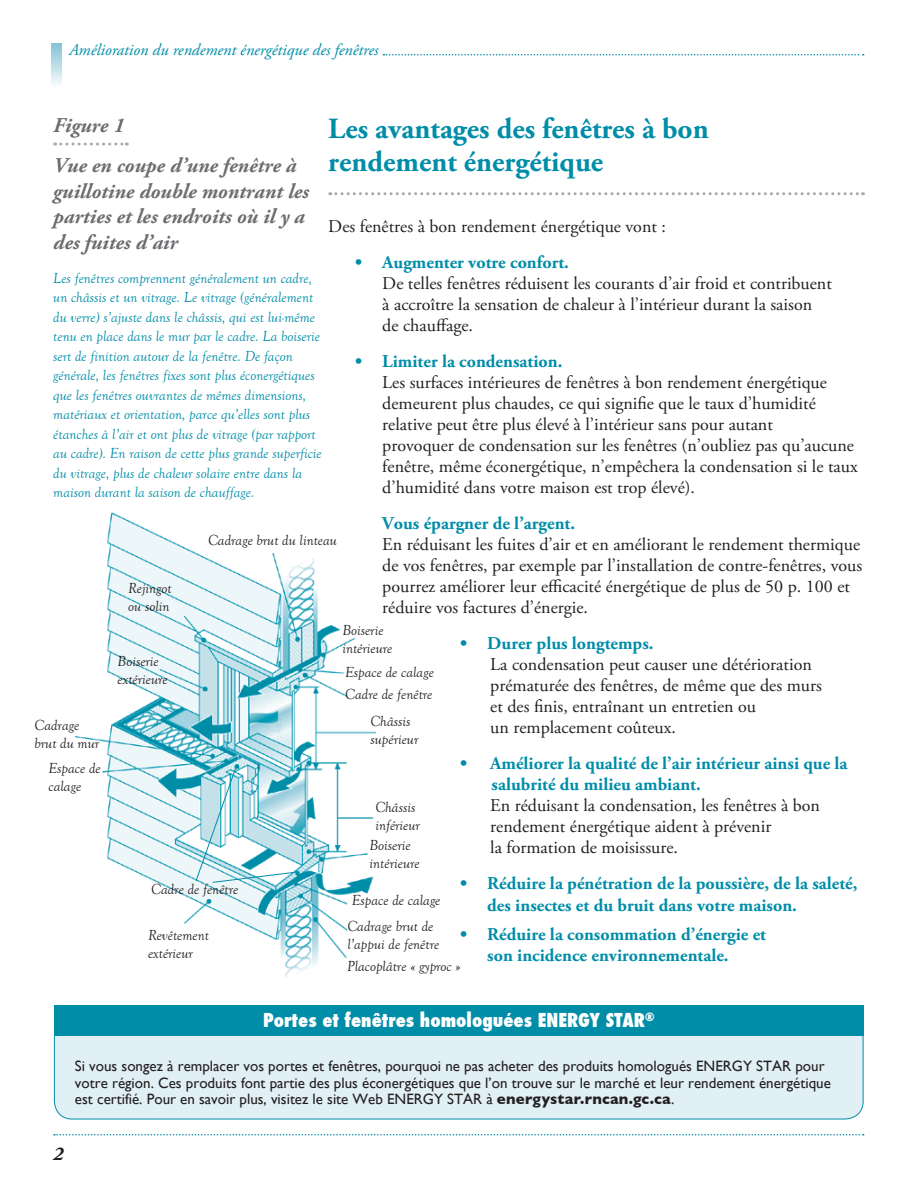
<style>
.page{position:relative;width:918px;height:1188px;background:#fff}
.page>*{position:absolute;margin:0;border:0;box-sizing:border-box;transform-origin:0 0}
.t1{font:700 29.25px/33px "Adobe Garamond Pro";color:#008da8}
.Figure_Caption{font:italic 700 21px/25.5px "Adobe Garamond Pro";color:#6c6d70}
.t2{font:italic 700 19.5px "Adobe Garamond Pro";color:#231f20}
.t3{font:800 condensed 18.75px "Futura";color:#fff}
.t4{font:18px/21px "Adobe Garamond Pro";color:#231f20}
.t5{font:700 18px/21.6px "Adobe Garamond Pro";color:#008da8}
.t6{font:italic 16.5px "Adobe Garamond Pro";color:#008da8}
.Figure_Caption-2{font:italic 15px/19.5px "Goudy Old Style T";color:#008da8}
.t7{font:15px/16.5px "Gill Sans";color:#231f20}
.t8{font:italic 15px/18px "Goudy Old Style T";color:#231f20}
.s1{font-weight:700;color:#008da8}
.s2{font-weight:700}
</style>
<div class="page">
<svg style="left:54px;top:1134px;width:810px;height:2px"></svg>
<svg style="left:383px;top:54px;width:481px;height:2px"></svg>
<svg style="left:51px;top:43px;width:10px;height:42px"></svg>
<div style="left:54px;top:1020px;width:809px;height:99px;background:#e1f0f5;border-radius:18px"></div>
<div style="left:54px;top:1020px;width:810px;height:99px;border:1px solid #008da8;border-radius:18px"></div>
<div style="left:54px;top:1005px;width:810px;height:31px;background:#008da8"></div>
<svg style="left:330px;top:192px;width:533px;height:3px"></svg>
<svg style="left:55px;top:143px;width:72px;height:3px"></svg>
<img style="left:75px;top:512px;width:300px;height:465px">
<svg style="left:195px;top:765px;width:103px;height:118px"></svg>
<p class="t6" style="left:69px;top:40px;width:311px">Amélioration du rendement énergétique des fenêtres</p>
<h2 class="t1" style="left:328px;top:113px;width:382px">Les avantages des fenêtres à bon rendement énergétique</h2>
<p class="Figure_Caption" style="left:53px;top:105px;width:245px;line-height:40.5px">Figure 1<br>Vue en coupe d’une fenêtre à</p>
<p class="Figure_Caption" style="left:53px;top:179px;width:257px">guillotine double montrant les parties et les endroits où il y a des fuites d’air</p>
<p class="Figure_Caption-2" style="left:53px;top:268px;width:270px">Les fenêtres comprennent généralement un cadre, un châssis et un vitrage. Le vitrage (généralement du verre) s’ajuste dans le châssis, qui est lui-même tenu en place dans le mur par le cadre. La boiserie sert de finition autour de la fenêtre. De façon générale, les fenêtres fixes sont plus éconergétiques que les fenêtres ouvrantes de mêmes dimensions, matériaux et orientation, parce qu’elles sont plus étanches à l’air et ont plus de vitrage (par rapport au cadre). En raison de cette plus grande superficie du vitrage, plus de chaleur solaire entre dans la maison durant la saison de chauffage.</p>
<p class="t4" style="left:328px;top:217px;width:339px">Des fenêtres à bon rendement énergétique vont :</p>
<p class="t4" style="left:382px;top:253px;width:451px;text-indent:-27px"><span class="s1">• Augmenter votre confort.<br></span>De telles fenêtres réduisent les courants d’air froid et contribuent à accroître la sensation de chaleur à l’intérieur durant la saison de chauffage.</p>
<p class="t4" style="left:382px;top:352px;width:477px;text-indent:-27px"><span class="s1">• Limiter la condensation.<br></span>Les surfaces intérieures de fenêtres à bon rendement énergétique demeurent plus chaudes, ce qui signifie que le taux d’humidité relative peut être plus élevé à l’intérieur sans pour autant<br>provoquer de condensation sur les fenêtres (n’oubliez pas qu’aucune fenêtre, même éconergétique, n’empêchera la condensation si le taux d’humidité dans votre maison est trop élevé).</p>
<p class="t4" style="left:382px;top:513px;width:482px;text-indent:-27px"><span class="s1">• Vous épargner de l’argent.<br></span>En réduisant les fuites d’air et en améliorant le rendement thermique de vos fenêtres, par exemple par l’installation de contre-fenêtres, vous pourrez améliorer leur efficacité énergétique de plus de 50 p. 100 et réduire vos factures d’énergie.</p>
<p class="t4" style="left:490px;top:633px;width:333px;text-indent:-30px"><span class="s1">• Durer plus longtemps.<br></span>La condensation peut causer une détérioration prématurée des fenêtres, de même que des murs et des finis, entraînant un entretien ou<br>un remplacement coûteux.</p>
<p class="t4" style="left:490px;top:753px;width:359px;text-indent:-30px"><span class="s1">• Améliorer la qualité de l’air intérieur ainsi que la salubrité du milieu ambiant.<br></span>En réduisant la condensation, les fenêtres à bon rendement énergétique aident à prévenir<br>la formation de moisissure.</p>
<p class="t5" style="left:487px;top:873px;width:372px;text-indent:-27px">• Réduire la pénétration de la poussière, de la saleté, des insectes et du bruit dans votre maison.</p>
<p class="t5" style="left:460px;top:924px;width:307px;text-align:center">• Réduire la consommation d’énergie et son incidence environnementale.</p>
<p class="t8" style="left:208px;top:532px;width:130px">Cadrage brut du linteau</p>
<p class="t8" style="left:128px;top:580px;width:45px">Rejingot ou solin</p>
<p class="t8" style="left:342px;top:621px;width:52px">Boiserie intérieure</p>
<p class="t8" style="left:345px;top:661px;width:90px;line-height:22.5px">Espace de calage<br>Cadre de fenêtre</p>
<p class="t8" style="left:370px;top:713px;width:50px">Châssis supérieur</p>
<p class="t8" style="left:118px;top:653px;width:52px">Boiserie extérieure</p>
<p class="t8" style="left:35px;top:717px;width:66px">Cadrage brut du mur</p>
<p class="t8" style="left:49px;top:759px;width:54px">Espace de calage</p>
<p class="t8" style="left:375px;top:798px;width:46px">Châssis inférieur</p>
<p class="t8" style="left:370px;top:837px;width:52px">Boiserie intérieure</p>
<p class="t8" style="left:347px;top:888px;width:95px;line-height:25.7px">Espace de calage<br>Cadrage brut de</p>
<p class="t8" style="left:347px;top:934px;width:115px;line-height:21.6px">l’appui de fenêtre<br>Placoplâtre « gyproc »</p>
<p class="t8" style="left:151px;top:880px;width:89px">Cadre de fenêtre</p>
<p class="t8" style="left:148px;top:926px;width:63px">Revêtement extérieur</p>
<h1 class="t3" style="left:263px;top:1007px;width:393px">Portes et fenêtres homologuées ENERGY STAR<sup>®</sup></h1>
<h1 class="t7" style="left:75px;top:1058px;width:757px">Si vous songez à remplacer vos portes et fenêtres, pourquoi ne pas acheter des produits homologués ENERGY STAR pour votre région. Ces produits font partie des plus éconergétiques que l’on trouve sur le marché et leur rendement énergétique est certifié. Pour en savoir plus, visitez le site Web ENERGY STAR à <span class="s2">energystar.rncan.gc.ca</span>.</h1>
<p class="t2" style="left:53px;top:1142px;width:12px">2</p>
</div>
